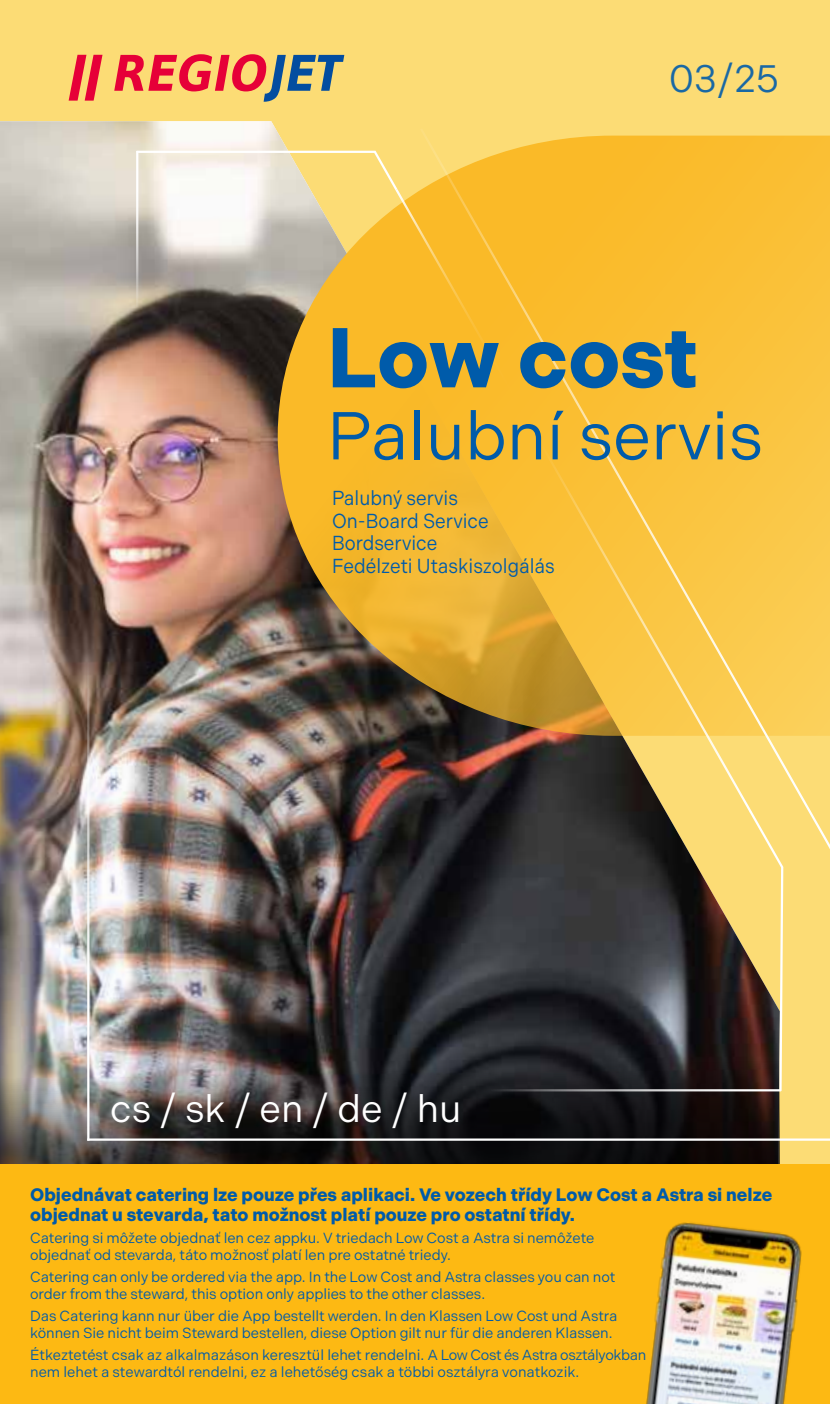
<style>
.page{position:relative;width:830px;height:1404px;background:#fff}
.page>*{position:absolute;margin:0;border:0;box-sizing:border-box;transform-origin:0 0}
.t1{font:700 84.6px "Indivisible";letter-spacing:-.01em;color:#005baa}
.t2{font:67.5px "Indivisible";color:#005baa}
.t3{font:38.25px "Indivisible";color:#fff}
.t4{font:38.25px "Indivisible";color:#005baa}
.t5{font:20.25px/22.5px "Indivisible";color:#005baa;scale:.93 1}
.t6{font:700 18px/20.2px "Indivisible";color:#005baa}
.t7{font:14.62px/16.9px "Indivisible";letter-spacing:-.005em;color:#005baa}
</style>
<div class="page">
<div style="left:0;top:0;width:829px;height:1403px;background:#fcdc75"></div>
<img style="left:0;top:121px;width:747px;height:939px">
<svg style="left:0;top:1060px;width:779px;height:104px;background:#363334"></svg>
<svg style="left:114px;top:54px;width:230px;height:48px"></svg>
<svg style="left:69px;top:55px;width:33px;height:46px"></svg>
<svg style="left:277px;top:136px;width:141px;height:599px;background:#af8836"></svg>
<hr style="left:87px;top:662px;width:2px;height:478px;background:#fff">
<hr style="left:87px;top:1138px;width:742px;height:2px;background:#fff">
<svg style="left:418px;top:126px;width:411px;height:757px;background:#d5a73a"></svg>
<hr style="left:490px;top:1089px;width:290px;height:2px;background:#fff">
<svg style="left:134px;top:149px;width:410px;height:298px;background:#d9b05d"></svg>
<svg style="left:538px;top:441px;width:215px;height:373px;background:#e0b344"></svg>
<svg style="left:747px;top:808px;width:37px;height:284px"></svg>
<div style="left:0;top:1164px;width:829px;height:239px;background:#fdb913"></div>
<img style="left:646px;top:1222px;width:156px;height:181px">
<h3 class="t4" style="left:668px;top:57px;width:112px">03/25</h3>
<h1 class="t1" style="left:327px;top:308px;width:372px">Low cost</h1>
<h2 class="t2" style="left:327px;top:397px;width:437px">Palubní servis</h2>
<h3 class="t5" style="left:332px;top:487px;width:241px">Palubný servis<br>On-Board Service<br>Bordservice<br>Fedélzeti Utaskiszolgálás</h3>
<h3 class="t3" style="left:110px;top:1086px;width:352px">cs / sk / en / de / hu</h3>
<p class="t6" style="left:30px;top:1184px;width:743px">Objednávat catering lze pouze přes aplikaci. Ve vozech třídy Low Cost a Astra si nelze objednat u stevarda, tato možnost platí pouze pro ostatní třídy.</p>
<p class="t7" style="left:30px;top:1229px;width:565px">Catering si môžete objednať len cez appku. V triedach Low Cost a Astra si nemôžete objednať od stevarda, táto možnosť platí len pre ostatné triedy.</p>
<p class="t7" style="left:30px;top:1268px;width:586px">Catering can only be ordered via the app. In the Low Cost and Astra classes you can not order from the steward, this option only applies to the other classes.</p>
<p class="t7" style="left:30px;top:1307px;width:588px">Das Catering kann nur über die App bestellt werden. In den Klassen Low Cost und Astra können Sie nicht beim Steward bestellen, diese Option gilt nur für die anderen Klassen.</p>
<p class="t7" style="left:30px;top:1346px;width:617px">Étkeztetést csak az alkalmazáson keresztül lehet rendelni. A Low Cost és Astra osztályokban nem lehet a stewardtól rendelni, ez a lehetőség csak a többi osztályra vonatkozik.</p>
</div>
